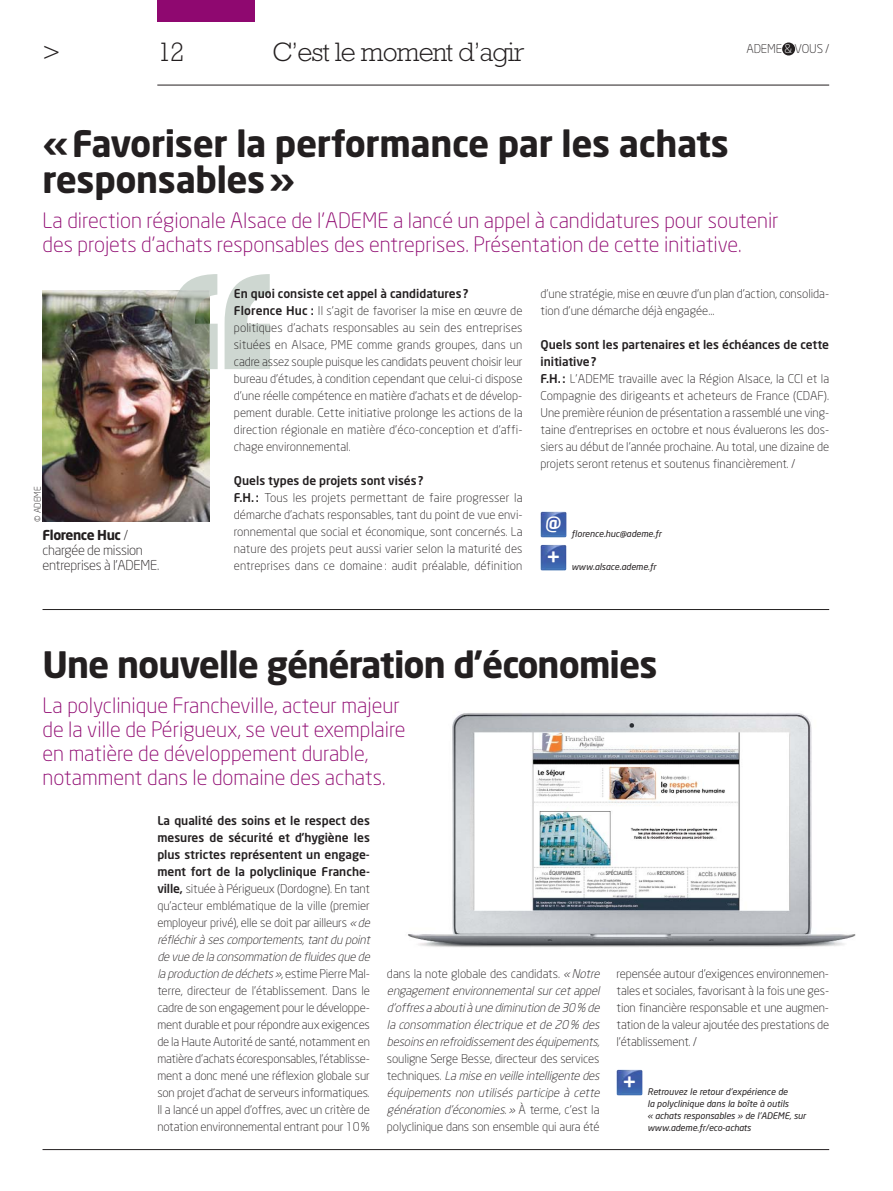
<style>
.page{position:relative;width:893px;height:1191px;background:#fff}
.page>*{position:absolute;margin:0;border:0;box-sizing:border-box;transform-origin:0 0}
.t1{font:700 36px/36px "Neo Sans";letter-spacing:-.025em;color:#231f20}
.t2{font:300 27px "Rockwell";letter-spacing:-.03em;color:#231f20}
.t3{font:500 23.4px "Neo Sans";color:#fff}
.t4{font:300 21px/24px "Neo Sans";color:#8f0870}
.t5{font:500 20.7px "Neo Sans";color:#fff}
.t6{font:300 13.5px/15px "Neo Sans";letter-spacing:-.02em;color:#231f20}
.t7{font:300 12px/17px "Neo Sans";color:#231f20}
.t8{font:italic 300 12px/17px "Neo Sans";color:#231f20;text-align:justify}
.t9{font:italic 9px/12px "Neo Sans";color:#231f20}
.t10{font:300 9px "Neo Sans";color:#231f20}
.s1{color:#fff}
.s2{font-weight:500}
.s3{font-weight:700}
.s4{font-style:italic}
.s5{font-style:normal}
</style>
<div class="page">
<img style="left:43px;top:291px;width:166px;height:230px">
<hr style="left:43px;top:1149px;width:786px;height:1px;background:#231f20">
<div style="left:782px;top:43px;width:13px;height:12px;background:#231f20;border-radius:50%"></div>
<div style="left:157px;top:0;width:98px;height:21px;background:#8f0870"></div>
<hr style="left:157px;top:85px;width:672px;height:1px;background:#231f20">
<hr style="left:43px;top:609px;width:786px;height:1px;background:#231f20">
<svg style="left:179px;top:274px;width:91px;height:95px"></svg>
<img style="left:172px;top:291px;width:37px;height:78px">
<img style="left:541px;top:512px;width:25px;height:25px;border-radius:2px">
<img style="left:541px;top:545px;width:25px;height:25px;border-radius:2px">
<img style="left:617px;top:1069px;width:25px;height:26px;border-radius:2px">
<img style="left:408px;top:713px;width:448px;height:234px">
<h2 class="t2" style="left:157px;top:43px;width:29px">12</h2>
<h2 class="t2" style="left:272px;top:43px;width:254px">C’est le moment d’agir</h2>
<h2 class="t2" style="left:43px;top:43px;width:20px">&gt;</h2>
<p class="t7" style="left:746px;top:41px;width:84px">ADEME <span class="s1">&amp;</span> VOUS /</p>
<h1 class="t1" style="left:43px;top:128px;width:688px">«Favoriser la performance par les achats responsables»</h1>
<h3 class="t4" style="left:43px;top:210px;width:738px">La direction régionale Alsace de l’ADEME a lancé un appel à candidatures pour soutenir des projets d’achats responsables des entreprises. Présentation de cette initiative.</h3>
<p class="t7" style="left:234px;top:286px;width:290px"><span class="s2">En quoi consiste cet appel à candidatures?<br>Florence Huc :</span> Il s’agit de favoriser la mise en œuvre de politiques d’achats responsables au sein des entreprises situées en Alsace, PME comme grands groupes, dans un cadre assez souple puisque les candidats peuvent choisir leur bureau d’études, à condition cependant que celui-ci dispose d’une réelle compétence en matière d’achats et de dévelop&shy;pement durable. Cette initiative prolonge les actions de la direction régionale en matière d’éco-conception et d’affi&shy;chage environnemental.</p>
<p class="t7" style="left:234px;top:473px;width:290px"><span class="s2">Quels types de projets sont visés?<br>F.H. :</span> Tous les projets permettant de faire progresser la démarche d’achats responsables, tant du point de vue envi&shy;ronnemental que social et économique, sont concernés. La nature des projets peut aussi varier selon la maturité des entreprises dans ce domaine : audit préalable, définition</p>
<p class="t7" style="left:540px;top:286px;width:290px">d’une stratégie, mise en œuvre d’un plan d’action, consolida&shy;tion d’une démarche déjà engagée…</p>
<p class="t7" style="left:540px;top:337px;width:290px"><span class="s2">Quels sont les partenaires et les échéances de cette initiative ?<br>F.H. :</span> L’ADEME travaille avec la Région Alsace, la CCI et la Compagnie des dirigeants et acheteurs de France (CDAF).<br>Une première réunion de présentation a rassemblé une ving&shy;taine d’entreprises en octobre et nous évaluerons les dos&shy;siers au début de l’année prochaine. Au total, une dizaine de projets seront retenus et soutenus financièrement. /</p>
<p class="t10" style="left:34px;top:522px;width:37px;rotate:-90deg">© ADEME</p>
<h3 class="t5" style="left:545px;top:514px;width:17px">@</h3>
<p class="t6" style="left:43px;top:529px;width:118px"><span class="s3">Florence Huc</span> / chargée de mission entreprises à l’ADEME.</p>
<p class="t9" style="left:572px;top:528px;width:91px">florence.huc@ademe.fr</p>
<h3 class="t3" style="left:546px;top:548px;width:16px">+</h3>
<p class="t9" style="left:571px;top:561px;width:86px">www.alsace.ademe.fr</p>
<h1 class="t1" style="left:43px;top:650px;width:616px">Une nouvelle génération d’économies</h1>
<h3 class="t4" style="left:43px;top:695px;width:365px">La polyclinique Francheville, acteur majeur de la ville de Périgueux, se veut exemplaire en matière de développement durable, notamment dans le domaine des achats.</h3>
<p class="t7" style="left:157px;top:813px;width:217px"><span class="s2">La qualité des soins et le respect des mesures de sécurité et d’hygiène les plus strictes représentent un engage&shy;ment fort de la polyclinique Franche&shy;ville,</span> située à Périgueux (Dordogne). En tant qu’acteur emblématique de la ville (premier employeur privé), elle se doit par ailleurs <span class="s4">«de réfléchirà ses comportements,tantdu point de vue de la consommation de fluides que de la production de déchets »</span>, e s t i m e P i e r r e M a l - terre, directeur de l’établissement. Dans le cadre de son engagement pour le développe&shy;ment durable et pour répondre aux exigences de la Haute Autorité de santé, notamment en matière d’achats écoresponsables, l’établisse&shy;ment a donc mené une réflexion globale sur son projet d’achat de serveurs informatiques.<br>Il a lancé un appel d’offres, avec un critère de notation environnemental entrant pour 10%</p>
<p class="t8" style="left:387px;top:966px;width:217px"><span class="s5">dans la note globale des candidats.</span> «Notre engagementenvironnementalsurcetappel d’offres a aboutià une diminution de 30% de la consommation électrique et de 20 % des besoins en refroidissementdes équipements,</p>
<p class="t7" style="left:387px;top:1051px;width:216px">souligne Serge Besse, directeur des services t e c h n i q u e s . <span class="s4">La mise en veille intelligente des équipements non utilisés participe à cette génération d’économies. »</span> À t e r m e , c ’ e s t l a polyclinique dans son ensemble qui aura été</p>
<p class="t7" style="left:617px;top:966px;width:214px;text-align:justify">repensée autour d’exigences environnemen&shy;tales et sociales, favorisant à la fois une ges&shy;tion financière responsable et une augmen&shy;tation de la valeur ajoutée des prestations de l’établissement. /</p>
<h3 class="t3" style="left:622px;top:1073px;width:16px">+</h3>
<p class="t9" style="left:648px;top:1086px;width:160px">Retrouvez le retour d’expérience de<br>la polyclinique dans la boîte à outils<br>« achats responsables » de l’ADEME, sur www.ademe.fr/eco-achats</p>
</div>
